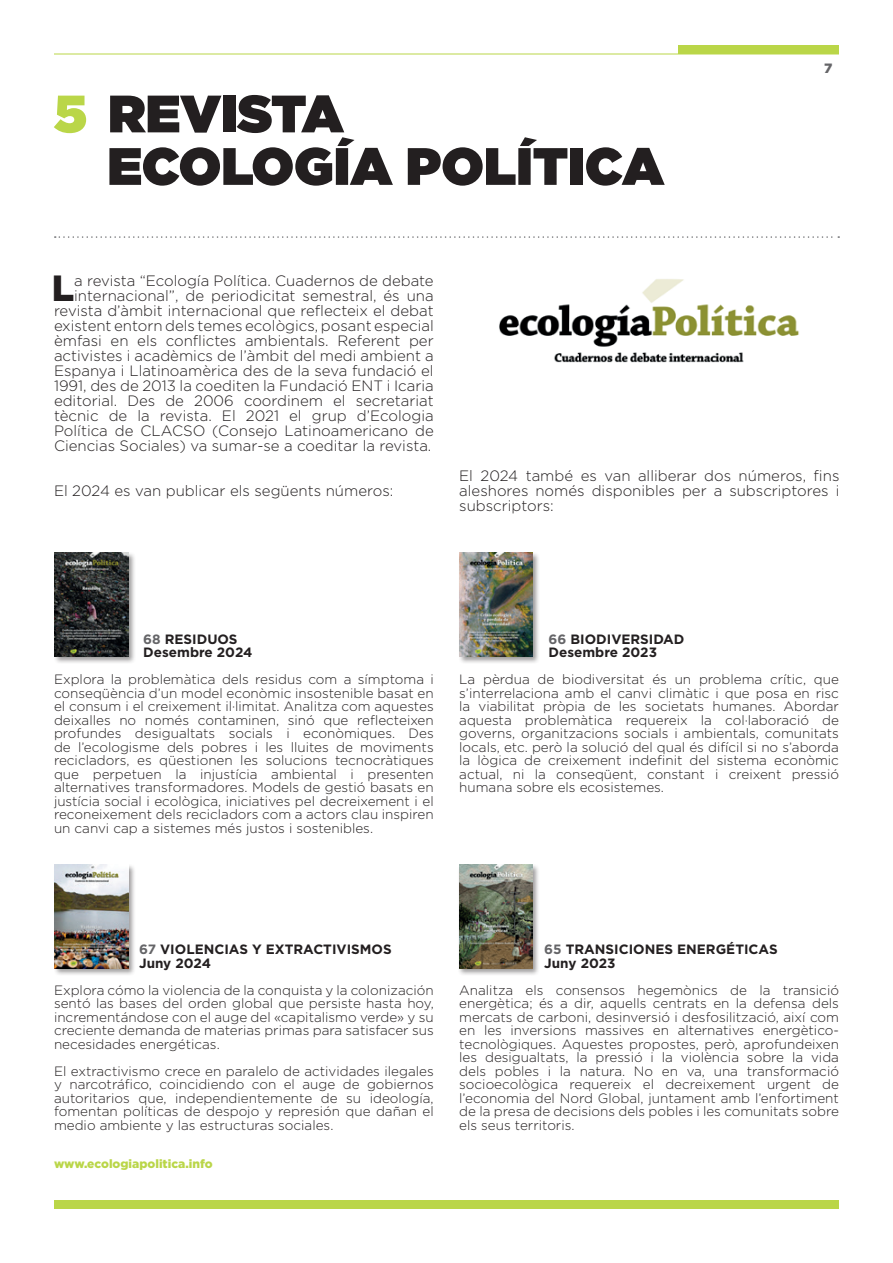
<style>
.page{position:relative;width:893px;height:1263px;background:#fff}
.page>*{position:absolute;margin:0;border:0;box-sizing:border-box;transform-origin:0 0}
.t1{font:900 52.5px/52.5px "Gotham";color:#231f20}
.t2{font:900 36.45px "Gotham";color:#231f20}
.t3{font:300 15px/15px "Gotham";color:#231f20;text-align:right}
.t4{font:300 13.5px/13.5px "Gotham";color:#231f20;text-align:justify}
.t5{font:700 13.5px/13.5px "Gotham";color:#231f20}
.t6{font:900 13.5px "Gotham";color:#656568}
.t7{font:900 12px "Gotham";color:#bad649}
.s1{color:#bad648}
.s2{color:#656568}
</style>
<div class="page">
<div style="left:678px;top:45px;width:161px;height:9px;background:#bad648"></div>
<hr style="left:54px;top:54px;width:785px;height:1px;background:#bad648">
<div style="left:54px;top:1200px;width:785px;height:9px;background:#bad648"></div>
<div style="left:458px;top:551px;width:82px;height:113px;background:#231f20;opacity:.45"></div>
<img style="left:459px;top:553px;width:74px;height:103px">
<svg style="left:55px;top:236px;width:784px;height:2px"></svg>
<img style="left:499px;top:279px;width:300px;height:84px">
<div style="left:457px;top:863px;width:83px;height:113px;background:#231f20;opacity:.45"></div>
<img style="left:459px;top:864px;width:73px;height:104px">
<div style="left:53px;top:551px;width:83px;height:113px;background:#231f20;opacity:.45"></div>
<img style="left:55px;top:553px;width:73px;height:103px">
<div style="left:53px;top:863px;width:83px;height:113px;background:#231f20;opacity:.45"></div>
<img style="left:55px;top:865px;width:73px;height:103px">
<h1 class="t1" style="left:107px;top:87px;width:558px;text-indent:-53px"><span class="s1">5</span> REVISTA<br>ECOLOGÍA POLÍTICA</h1>
<p class="t6" style="left:824px;top:58px;width:10px">7</p>
<p class="t3" style="left:54px;top:272px;width:381px">a revista “Ecología Política. Cuadernos de debate internacional”, de periodicitat semestral, és una revista d’àmbit internacional que reflecteix el debat existent entorn dels temes ecològics, posant especial èmfasi en els conflictes ambientals. Referent per activistes i acadèmics de l’àmbit del medi ambient a Espanya i Llatinoamèrica des de la seva fundació el 1991, des de 2013 la coediten la Fundació ENT i Icaria editorial. Des de 2006 coordinem el secretariat tècnic de la revista. El 2021 el grup d’Ecologia Política de CLACSO (Consejo Latinoamericano de Ciencias Sociales) va sumar-se a coeditar la revista.</p>
<p class="t3" style="left:54px;top:482px;width:341px">El 2024 es van publicar els següents números:</p>
<h2 class="t2" style="left:52px;top:263px;width:24px">L</h2>
<p class="t3" style="left:459px;top:468px;width:382px;text-align:justify">El 2024 també es van alliberar dos números, fins aleshores només disponibles per a subscriptores i subscriptors:</p>
<p class="t5" style="left:143px;top:632px;width:111px"><span class="s2">68</span> RESIDUOS<br>Desembre 2024</p>
<p class="t4" style="left:54px;top:672px;width:381px">Explora la problemàtica dels residus com a símptoma i conseqüència d’un model econòmic insostenible basat en el consum i el creixement il·limitat. Analitza com aquestes deixalles no només contaminen, sinó que reflecteixen profundes desigualtats socials i econòmiques. Des de l’ecologisme dels pobres i les lluites de moviments recicladors, es qüestionen les solucions tecnocràtiques que perpetuen la injustícia ambiental i presenten alternatives transformadores. Models de gestió basats en justícia social i ecològica, iniciatives pel decreixement i el reconeixement dels recicladors com a actors clau inspiren un canvi cap a sistemes més justos i sostenibles.</p>
<p class="t5" style="left:549px;top:632px;width:137px"><span class="s2">66</span> BIODIVERSIDAD<br>Desembre 2023</p>
<p class="t4" style="left:459px;top:672px;width:381px">La pèrdua de biodiversitat és un problema crític, que s’interrelaciona amb el canvi climàtic i que posa en risc la viabilitat pròpia de les societats humanes. Abordar aquesta problemàtica requereix la col·laboració de governs, organitzacions socials i ambientals, comunitats locals, etc. però la solució del qual és difícil si no s’aborda la lògica de creixement indefinit del sistema econòmic actual, ni la conseqüent, constant i creixent pressió humana sobre els ecosistemes.</p>
<p class="t5" style="left:139px;top:942px;width:254px"><span class="s2">67</span> VIOLENCIAS Y EXTRACTIVISMOS<br>Juny 2024</p>
<p class="t4" style="left:54px;top:983px;width:381px">Explora cómo la violencia de la conquista y la colonización sentó las bases del orden global que persiste hasta hoy, incrementándose con el auge del «capitalismo verde» y su creciente demanda de materias primas para satisfacer sus necesidades energéticas.</p>
<p class="t4" style="left:54px;top:1064px;width:381px">El extractivismo crece en paralelo de actividades ilegales y narcotráfico, coincidiendo con el auge de gobiernos autoritarios que, independientemente de su ideología, fomentan políticas de despojo y represión que dañan el medio ambiente y las estructuras sociales.</p>
<p class="t7" style="left:54px;top:1156px;width:160px">www.ecologiapolitica.info</p>
<p class="t5" style="left:544px;top:942px;width:235px"><span class="s2">65</span> TRANSICIONES ENERGÉTICAS<br>Juny 2023</p>
<p class="t4" style="left:459px;top:983px;width:381px">Analitza els consensos hegemònics de la transició energètica; és a dir, aquells centrats en la defensa dels mercats de carboni, desinversió i desfosilització, així com en les inversions massives en alternatives energètico&shy;tecnològiques. Aquestes propostes, però, aprofundeixen les desigualtats, la pressió i la violència sobre la vida dels pobles i la natura. No en va, una transformació socioecològica requereix el decreixement urgent de l’economia del Nord Global, juntament amb l’enfortiment de la presa de decisions dels pobles i les comunitats sobre els seus territoris.</p>
</div>
